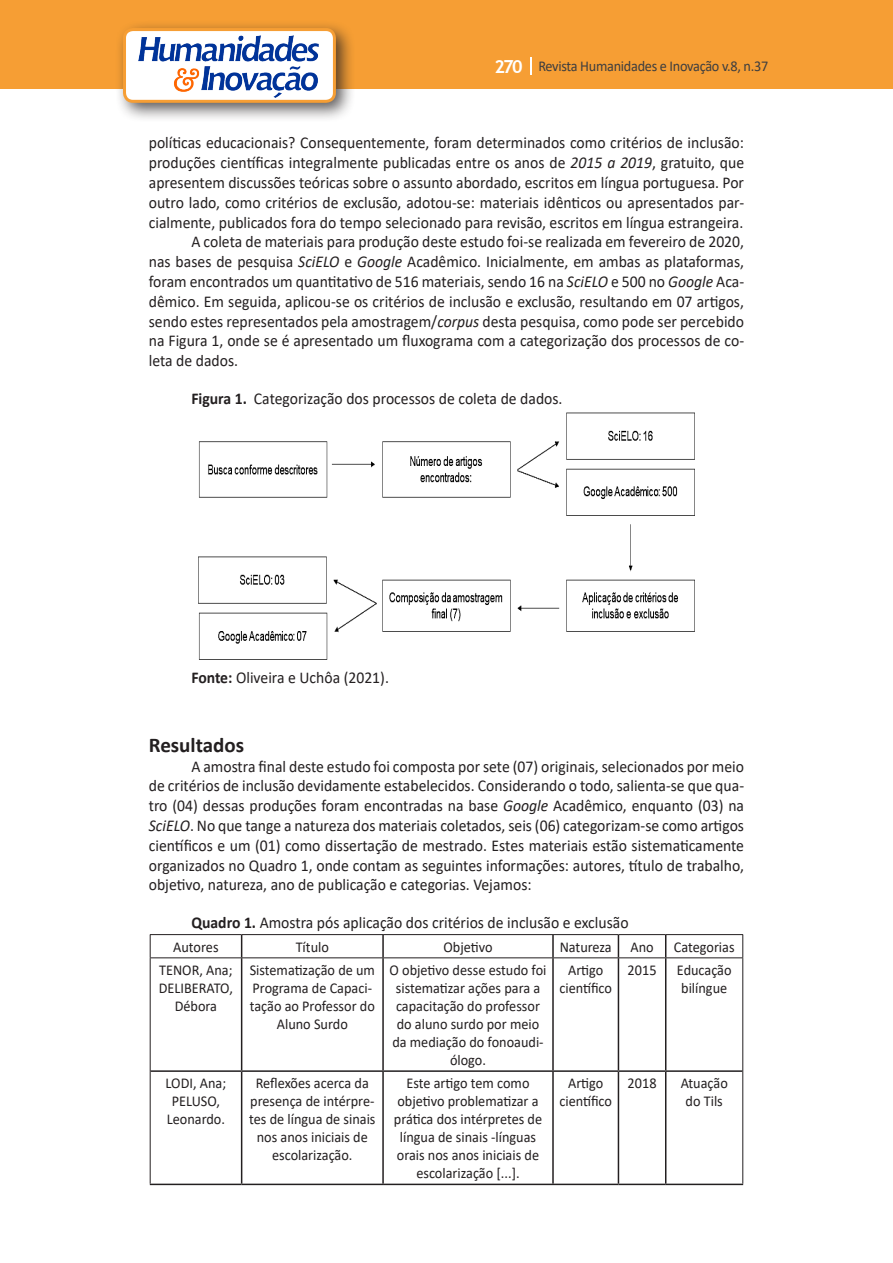
<style>
.page{position:relative;width:893px;height:1263px;background:#fff}
.page>*{position:absolute;margin:0;border:0;box-sizing:border-box;transform-origin:0 0}
.Titulo_2{font:700 21px "Calibri";color:#231f20}
.Texto{font:16.5px/19.8px "Calibri";color:#231f20;text-align:justify;scale:.95 1}
.Texto-2{font:15px/18px "Calibri";color:#231f20;text-align:center;scale:.95 1}
.t1{font:15px "Calibri";letter-spacing:-.02em;color:#3e3e3f;scale:.95 1}
.s1{font-family:"Trebuchet MS";font-weight:700;font-size:18px;color:#fff}
.s2{font-style:italic}
.s3{font-weight:700}
</style>
<div class="page">
<div style="left:0;top:0;width:893px;height:88px;background:#f69e34"></div>
<svg style="left:530px;top:57px;width:2px;height:18px"></svg>
<div style="left:115px;top:20px;width:241px;height:103px;background:#231f20;opacity:.75"></div>
<div style="left:125px;top:30px;width:209px;height:71px;background:#fff;border-radius:9px"></div>
<img style="left:138px;top:35px;width:181px;height:62px">
<div style="left:123px;top:28px;width:213px;height:75px;border:3px solid #f69e34;border-radius:9px"></div>
<img style="left:198px;top:412px;width:497px;height:248px">
<svg style="left:151px;top:935px;width:591px;height:248px"></svg>
<svg style="left:150px;top:935px;width:1px;height:22px"></svg>
<svg style="left:742px;top:935px;width:1px;height:22px"></svg>
<hr style="left:150px;top:958px;width:1px;height:113px;background:#231f20">
<hr style="left:742px;top:958px;width:1px;height:113px;background:#231f20">
<hr style="left:150px;top:1071px;width:1px;height:112px;background:#231f20">
<hr style="left:742px;top:1071px;width:1px;height:112px;background:#231f20">
<svg style="left:241px;top:935px;width:1px;height:22px"></svg>
<hr style="left:382px;top:935px;width:2px;height:22px;background:#231f20">
<hr style="left:552px;top:935px;width:2px;height:22px;background:#231f20">
<svg style="left:618px;top:935px;width:1px;height:22px"></svg>
<svg style="left:665px;top:935px;width:1px;height:22px"></svg>
<hr style="left:241px;top:958px;width:1px;height:112px;background:#231f20">
<hr style="left:382px;top:958px;width:2px;height:112px;background:#231f20">
<hr style="left:552px;top:958px;width:2px;height:112px;background:#231f20">
<hr style="left:618px;top:958px;width:1px;height:112px;background:#231f20">
<hr style="left:665px;top:958px;width:1px;height:112px;background:#231f20">
<hr style="left:151px;top:1070px;width:91px;height:2px;background:#231f20">
<hr style="left:242px;top:1070px;width:141px;height:2px;background:#231f20">
<hr style="left:241px;top:1072px;width:1px;height:111px;background:#231f20">
<hr style="left:383px;top:1070px;width:170px;height:2px;background:#231f20">
<hr style="left:382px;top:1072px;width:2px;height:111px;background:#231f20">
<hr style="left:553px;top:1070px;width:65px;height:2px;background:#231f20">
<hr style="left:552px;top:1072px;width:2px;height:111px;background:#231f20">
<hr style="left:618px;top:1070px;width:48px;height:2px;background:#231f20">
<hr style="left:618px;top:1072px;width:1px;height:111px;background:#231f20">
<hr style="left:666px;top:1070px;width:76px;height:2px;background:#231f20">
<hr style="left:665px;top:1072px;width:1px;height:111px;background:#231f20">
<hr style="left:150px;top:1183px;width:92px;height:2px;background:#231f20">
<hr style="left:242px;top:1183px;width:141px;height:2px;background:#231f20">
<hr style="left:383px;top:1183px;width:170px;height:2px;background:#231f20">
<hr style="left:553px;top:1183px;width:65px;height:2px;background:#231f20">
<hr style="left:618px;top:1183px;width:48px;height:2px;background:#231f20">
<hr style="left:666px;top:1183px;width:77px;height:2px;background:#231f20">
<hr style="left:150px;top:934px;width:92px;height:1px;background:#231f20">
<hr style="left:242px;top:934px;width:141px;height:1px;background:#231f20">
<hr style="left:383px;top:934px;width:170px;height:1px;background:#231f20">
<hr style="left:553px;top:934px;width:65px;height:1px;background:#231f20">
<hr style="left:618px;top:934px;width:48px;height:1px;background:#231f20">
<hr style="left:666px;top:934px;width:77px;height:1px;background:#231f20">
<hr style="left:150px;top:957px;width:92px;height:1px;background:#231f20">
<hr style="left:242px;top:957px;width:141px;height:1px;background:#231f20">
<hr style="left:383px;top:957px;width:170px;height:1px;background:#231f20">
<hr style="left:553px;top:957px;width:65px;height:1px;background:#231f20">
<hr style="left:618px;top:957px;width:48px;height:1px;background:#231f20">
<hr style="left:666px;top:957px;width:77px;height:1px;background:#231f20">
<p class="t1" style="left:495px;top:56px;width:290px"><span class="s1">270</span> Revista Humanidades e Inovação v.8, n.37</p>
<p class="Texto" style="left:149px;top:133px;width:628px">políticas educacionais? Consequentemente, foram determinados como critérios de inclusão: produções científicas integralmente publicadas entre os anos de <span class="s2">2015 a 2019</span>, gratuito, que apresentem discussões teóricas sobre o assunto abordado, escritos em língua portuguesa. Por outro lado, como critérios de exclusão, adotou-se: materiais idênticos ou apresentados par&shy;cialmente, publicados fora do tempo selecionado para revisão, escritos em língua estrangeira.</p>
<p class="Texto" style="left:149px;top:232px;width:628px;text-indent:43px">A coleta de materiais para produção deste estudo foi-se realizada em fevereiro de 2020, nas bases de pesquisa <span class="s2">SciELO</span> e <span class="s2">Google</span> Acadêmico. Inicialmente, em ambas as plataformas, foram encontrados um quantitativo de 516 materiais, sendo 16 na <span class="s2">SciELO</span> e 500 no <span class="s2">Google</span> Aca&shy;dêmico. Em seguida, aplicou-se os critérios de inclusão e exclusão, resultando em 07 artigos, sendo estes representados pela amostragem/<span class="s2">corpus</span> desta pesquisa, como pode ser percebido na Figura 1, onde se é apresentado um fluxograma com a categorização dos processos de co&shy;leta de dados.</p>
<p class="Texto" style="left:191px;top:388px;width:392px"><span class="s3">Figura 1.</span> Categorização dos processos de coleta de dados.</p>
<p class="Texto" style="left:191px;top:668px;width:209px"><span class="s3">Fonte:</span> Oliveira e Uchôa (2021).</p>
<p class="Titulo_2" style="left:149px;top:730px;width:97px">Resultados</p>
<p class="Texto" style="left:149px;top:756px;width:628px;text-indent:43px">A amostra final deste estudo foi composta por sete (07) originais, selecionados por meio de critérios de inclusão devidamente estabelecidos. Considerando o todo, salienta-se que qua&shy;tro (04) dessas produções foram encontradas na base <span class="s2">Google</span> Acadêmico, enquanto (03) na <span class="s2">SciELO</span>. No que tange a natureza dos materiais coletados, seis (06) categorizam-se como artigos científicos e um (01) como dissertação de mestrado. Estes materiais estão sistematicamente organizados no Quadro 1, onde contam as seguintes informações: autores, título de trabalho, objetivo, natureza, ano de publicação e categorias. Vejamos:</p>
<p class="Texto" style="left:191px;top:912px;width:462px"><span class="s3">Quadro 1.</span> Amostra pós aplicação dos critérios de inclusão e exclusão</p>
<p class="Texto-2" style="left:173px;top:937px;width:49px">Autores</p>
<p class="Texto-2" style="left:296px;top:937px;width:36px">Título</p>
<p class="Texto-2" style="left:443px;top:937px;width:53px">Objetivo</p>
<p class="Texto-2" style="left:560px;top:937px;width:56px">Natureza</p>
<p class="Texto-2" style="left:630px;top:937px;width:26px">Ano</p>
<p class="Texto-2" style="left:674px;top:937px;width:65px">Categorias</p>
<p class="Texto-2" style="left:159px;top:961px;width:79px">TENOR, Ana;<br>DELIBERATO,<br>Débora</p>
<p class="Texto-2" style="left:250px;top:961px;width:133px">Sistematização de um<br>Programa de Capaci&shy;tação ao Professor do<br>Aluno Surdo</p>
<p class="Texto-2" style="left:390px;top:961px;width:167px">O objetivo desse estudo foi sistematizar ações para a capacitação do professor do aluno surdo por meio da mediação do fonoaudi&shy;ólogo.</p>
<p class="Texto-2" style="left:559px;top:961px;width:57px">Artigo científico</p>
<p class="Texto-2" style="left:628px;top:961px;width:32px">2015</p>
<p class="Texto-2" style="left:677px;top:961px;width:59px;text-align:left">Educação bilíngue</p>
<p class="Texto-2" style="left:166px;top:1074px;width:65px">LODI, Ana;<br>PELUSO,<br>Leonardo.</p>
<p class="Texto-2" style="left:249px;top:1074px;width:134px">Reflexões acerca da presença de intérpre&shy;tes de língua de sinais nos anos iniciais de escolarização.</p>
<p class="Texto-2" style="left:394px;top:1074px;width:158px">Este artigo tem como objetivo problematizar a prática dos intérpretes de língua de sinais -línguas orais nos anos iniciais de escolarização [...].</p>
<p class="Texto-2" style="left:559px;top:1074px;width:57px">Artigo científico</p>
<p class="Texto-2" style="left:628px;top:1074px;width:32px">2018</p>
<p class="Texto-2" style="left:681px;top:1074px;width:51px">Atuação do Tils</p>
</div>
